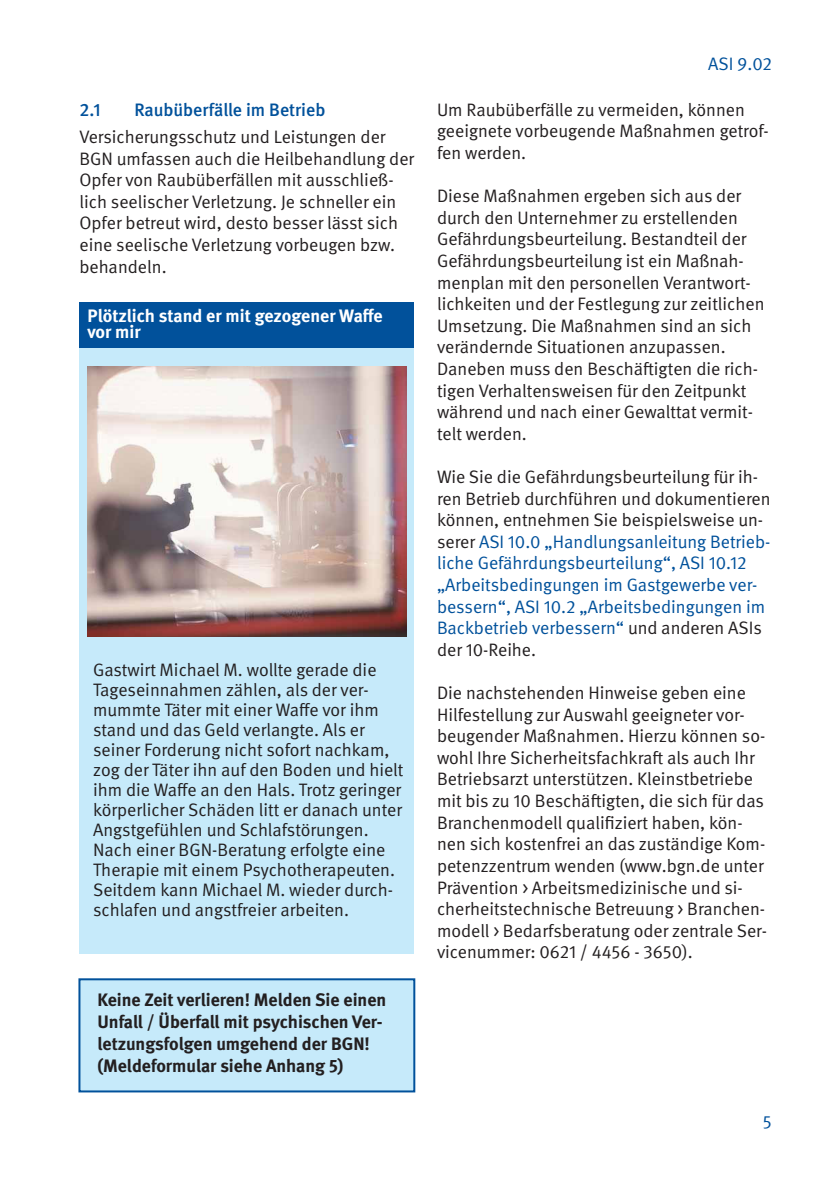
<style>
.page{position:relative;width:840px;height:1191px;background:#fff}
.page>*{position:absolute;margin:0;border:0;box-sizing:border-box;transform-origin:0 0}
.t1{font:18px/21.6px "DGUV Meta";color:#231f20}
.t2{font:18px/21.6px "DGUV Meta";color:#01519b}
.t3{font:700 18px/22px "DGUV Meta";color:#231f20}
.t4{font:700 18px/16px "DGUV Meta";color:#fff}
.t5{font:500 18px "DGUV Meta";color:#01519b}
.s1{color:#231f20}
</style>
<div class="page">
<div style="left:79px;top:302px;width:335px;height:46px;background:#01519b"></div>
<div style="left:79px;top:348px;width:335px;height:605px;background:#c6eafa"></div>
<img style="left:87px;top:366px;width:319px;height:270px">
<div style="left:78px;top:978px;width:337px;height:114px;background:#c6eafa;border:2px solid #01519b"></div>
<p class="t5" style="left:79px;top:99px;width:23px">2.1</p>
<p class="t5" style="left:134px;top:99px;width:192px">Raubüberfälle im Betrieb</p>
<p class="t1" style="left:79px;top:126px;width:336px">Versicherungsschutz und Leistungen der BGN umfassen auch die Heilbehandlung der Opfer von Raubüberfällen mit ausschließ&shy;lich seelischer Verletzung. Je schneller ein Opfer betreut wird, desto besser lässt sich eine seelische Verletzung vorbeugen bzw. behandeln.</p>
<p class="t4" style="left:87px;top:308px;width:296px">Plötzlich stand er mit gezogener Waffe vor mir</p>
<p class="t1" style="left:93px;top:660px;width:312px;line-height:20px">Gastwirt Michael M. wollte gerade die Tageseinnahmen zählen, als der ver&shy;mummte Täter mit einer Waffe vor ihm stand und das Geld verlangte. Als er seiner Forderung nicht sofort nachkam, zog der Täter ihn auf den Boden und hielt ihm die Waffe an den Hals. Trotz geringer körperlicher Schäden litt er danach unter Angstgefühlen und Schlafstörungen.<br>Nach einer BGN-Beratung erfolgte eine Therapie mit einem Psychotherapeuten.<br>Seitdem kann Michael M. wieder durch&shy;schlafen und angstfreier arbeiten.</p>
<p class="t3" style="left:97px;top:989px;width:290px">Keine Zeit verlieren! Melden Sie einen Unfall / Überfall mit psychischen Ver&shy;letzungsfolgen umgehend der BGN! (Meldeformular siehe Anhang 5)</p>
<p class="t2" style="left:708px;top:54px;width:65px">ASI 9.02</p>
<p class="t1" style="left:437px;top:99px;width:333px">Um Raubüberfälle zu vermeiden, können geeignete vorbeugende Maßnahmen getrof&shy;fen werden.</p>
<p class="t1" style="left:437px;top:185px;width:329px">Diese Maßnahmen ergeben sich aus der durch den Unternehmer zu erstellenden Gefährdungsbeurteilung. Bestandteil der Gefährdungsbeurteilung ist ein Maßnah&shy;menplan mit den personellen Verantwort&shy;lichkeiten und der Festlegung zur zeitlichen Umsetzung. Die Maßnahmen sind an sich verändernde Situationen anzupassen.<br>Daneben muss den Beschäftigten die rich&shy;tigen Verhaltensweisen für den Zeitpunkt während und nach einer Gewalttat vermit&shy;telt werden.</p>
<p class="t2" style="left:437px;top:466px;width:335px"><span class="s1">Wie Sie die Gefährdungsbeurteilung für ih&shy;ren Betrieb durchführen und dokumentieren können, entnehmen Sie beispielsweise un&shy;serer</span> ASI 10.0 „Handlungsanleitung Betrieb&shy;liche Gefährdungsbeurteilung“, ASI 10.12 „Arbeitsbedingungen im Gastgewerbe ver&shy;bessern“, ASI 10.2 „Arbeitsbedingungen im Backbetrieb verbessern“ <span class="s1">und anderen ASIs der 10-Reihe.</span></p>
<p class="t1" style="left:437px;top:682px;width:331px">Die nachstehenden Hinweise geben eine Hilfestellung zur Auswahl geeigneter vor&shy;beugender Maßnahmen. Hierzu können so&shy;wohl Ihre Sicherheitsfachkraft als auch Ihr Betriebsarzt unterstützen. Kleinstbetriebe mit bis zu 10 Beschäftigten, die sich für das Branchenmodell qualifiziert haben, kön&shy;nen sich kostenfrei an das zuständige Kom&shy;petenzzentrum wenden (www.bgn.de unter Prävention &gt; Arbeitsmedizinische und si&shy;cherheitstechnische Betreuung &gt; Branchen&shy;modell &gt; Bedarfsberatung oder zentrale Ser&shy;vicenummer: 0621 / 4456 - 3650).</p>
<p class="t2" style="left:762px;top:1111px;width:10px">5</p>
</div>
